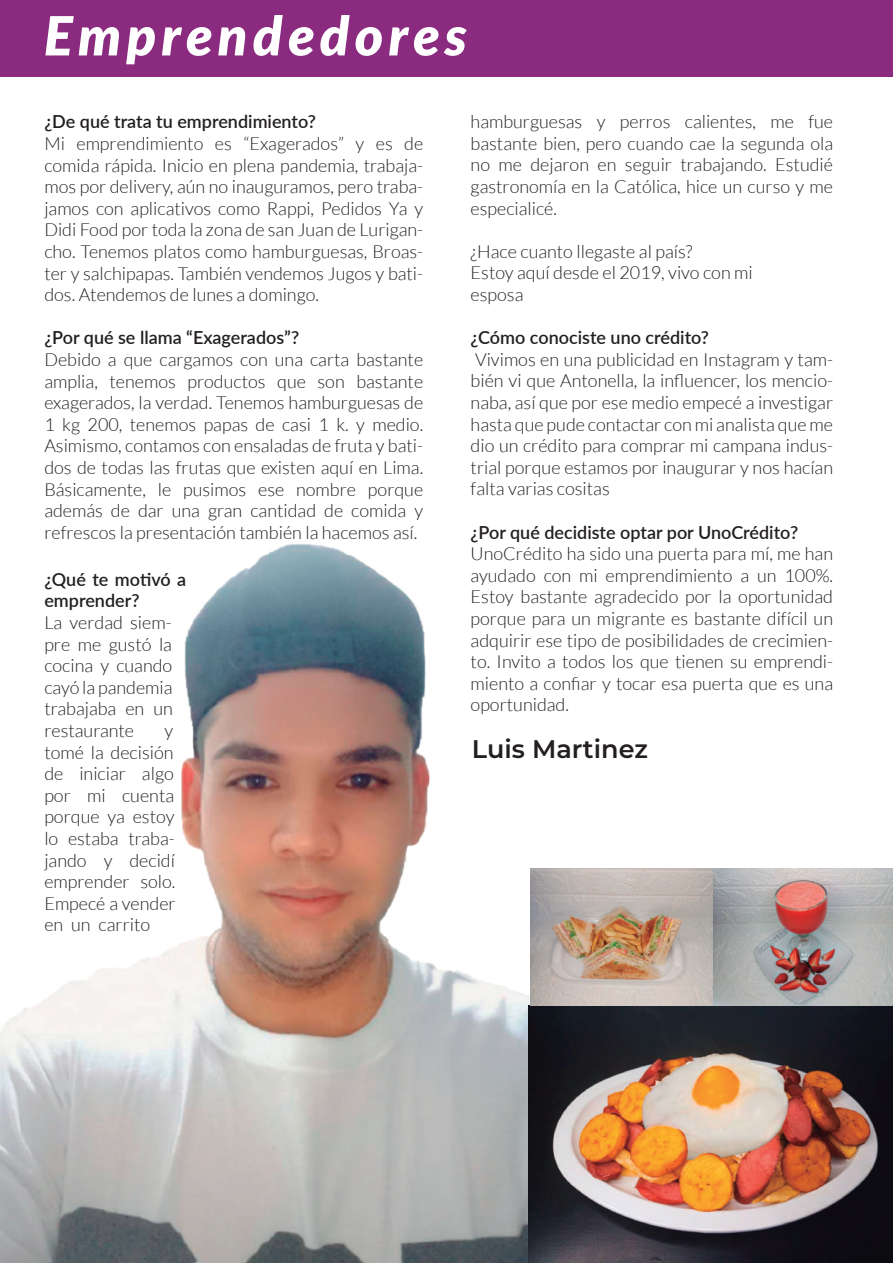
<style>
.page{position:relative;width:893px;height:1263px;background:#fff}
.page>*{position:absolute;margin:0;border:0;box-sizing:border-box;transform-origin:0 0}
.t1{font:italic 900 54px "Lato";letter-spacing:.1em;color:#fff}
.t2{font:600 25.5px "Montserrat";color:#231f20}
.t3{font:300 18px/21.6px "Lato";color:#231f20;text-align:justify}
.t4{font:600 18px/21.6px "Lato";color:#231f20}
</style>
<div class="page">
<div style="left:0;top:0;width:893px;height:77px;background:#8a2b80"></div>
<img style="left:0;top:544px;width:569px;height:718px">
<img style="left:528px;top:1006px;width:365px;height:257px">
<img style="left:713px;top:869px;width:180px;height:137px">
<img style="left:530px;top:869px;width:183px;height:137px">
<h1 class="t1" style="left:44px;top:4px;width:423px">Emprendedores</h1>
<p class="t4" style="left:44px;top:110px;width:273px">¿De qué trata tu emprendimiento?</p>
<p class="t3" style="left:44px;top:133px;width:380px">Mi emprendimiento es “Exagerados” y es de comida rápida. Inicio en plena pandemia, trabaja&shy;mos por delivery, aún no inauguramos, pero traba&shy;jamos con aplicativos como Rappi, Pedidos Ya y Didi Food por toda la zona de san Juan de Lurigan&shy;cho. Tenemos platos como hamburguesas, Broas&shy;ter y salchipapas. También vendemos Jugos y bati&shy;dos. Atendemos de lunes a domingo.</p>
<p class="t4" style="left:44px;top:326px;width:256px">¿Por qué se llama “Exagerados”?</p>
<p class="t3" style="left:44px;top:349px;width:380px">Debido a que cargamos con una carta bastante amplia, tenemos productos que son bastante exagerados, la verdad. Tenemos hamburguesas de 1 kg 200, tenemos papas de casi 1 k. y medio.<br>Asimismo, contamos con ensaladas de fruta y bati&shy;dos de todas las frutas que existen aquí en Lima.<br>Básicamente, le pusimos ese nombre porque además de dar una gran cantidad de comida y refrescos la presentación también la hacemos así.</p>
<p class="t4" style="left:44px;top:568px;width:143px">¿Qué te motivó a emprender?</p>
<p class="t3" style="left:44px;top:612px;width:130px">La verdad siem&shy;pre me gustó la cocina y cuando cayó la pandemia trabajaba en un restaurante</p>
<p class="t3" style="left:44px;top:720px;width:133px;text-align:left;text-indent:120px">y tomé la decisión de iniciar algo por mi cuenta porque ya estoy lo estaba traba&shy;jando y decidí emprender solo.<br>Empecé a vender en un carrito</p>
<p class="t3" style="left:471px;top:111px;width:364px">hamburguesas y perros calientes, me fue bastante bien, pero cuando cae la segunda ola no me dejaron en seguir trabajando. Estudié gastronomía en la Católica, hice un curso y me especialicé.</p>
<p class="t3" style="left:471px;top:241px;width:284px;text-align:left">¿Hace cuanto llegaste al país?<br>Estoy aquí desde el 2019, vivo con mi esposa</p>
<p class="t4" style="left:471px;top:326px;width:240px">¿Cómo conociste uno crédito?</p>
<p class="t3" style="left:471px;top:349px;width:364px">Vivimos en una publicidad en Instagram y tam&shy;bién vi que Antonella, la influencer, los mencio&shy;naba, así que por ese medio empecé a investigar hasta que pude contactar con mi analista que me dio un crédito para comprar mi campana indus&shy;trial porque estamos por inaugurar y nos hacían falta varias cositas</p>
<p class="t4" style="left:471px;top:520px;width:329px">¿Por qué decidiste optar por UnoCrédito?</p>
<p class="t3" style="left:471px;top:543px;width:364px">UnoCrédito ha sido una puerta para mí, me han ayudado con mi emprendimiento a un 100%.<br>Estoy bastante agradecido por la oportunidad porque para un migrante es bastante difícil un adquirir ese tipo de posibilidades de crecimien&shy;to. Invito a todos los que tienen su emprendi&shy;miento a confiar y tocar esa puerta que es una oportunidad.</p>
<h2 class="t2" style="left:472px;top:731px;width:178px">Luis Martinez</h2>
</div>
